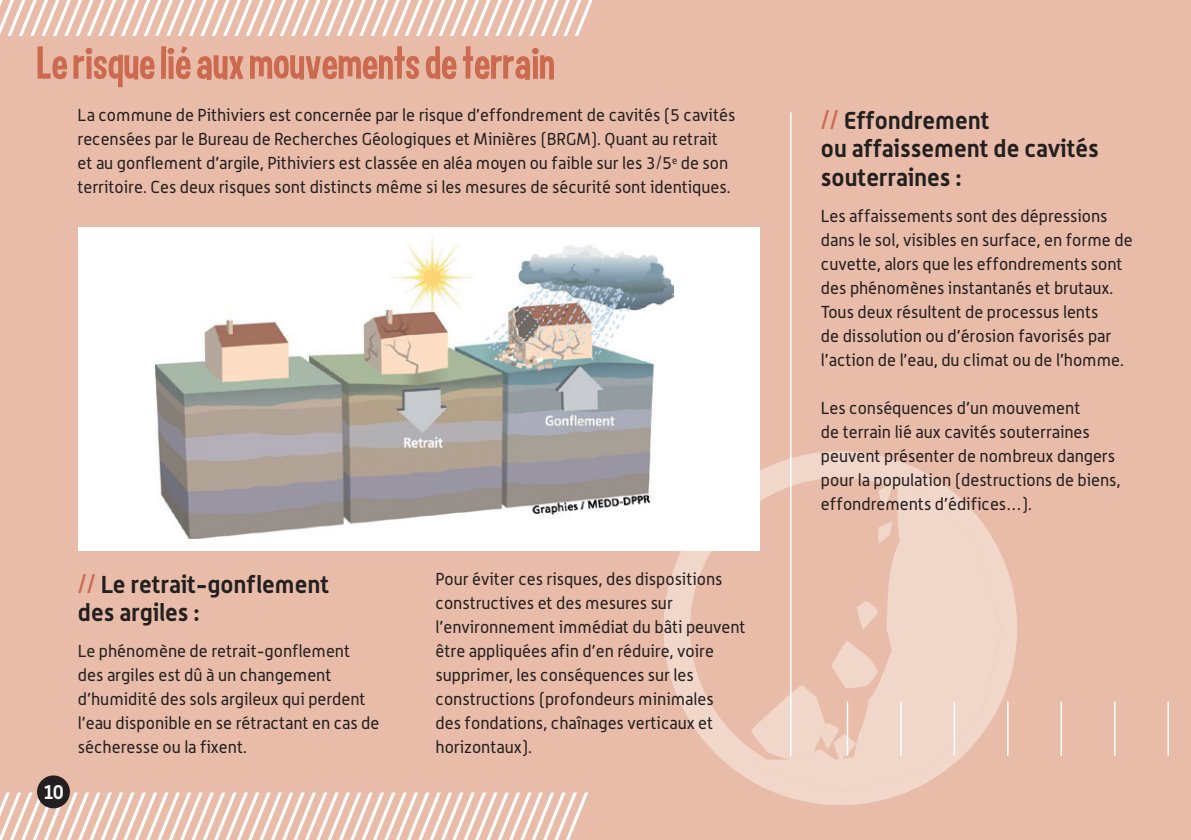
<style>
.page{position:relative;width:1191px;height:840px;background:#fff}
.page>*{position:absolute;margin:0;border:0;box-sizing:border-box;transform-origin:0 0}
.t1{font:50px "Curse Casual JVE";color:#cb6a4e}
.t2{font:700 24px/28.8px "Alwyn";color:#231f20}
.t3{font:700 20px "Alwyn";color:#fff;scale:.95 1}
.t4{font:17px/24px "Alwyn";color:#231f20}
.s1{color:#cb6a4e}
</style>
<div class="page">
<div style="left:0;top:0;width:1191px;height:839px;background:#e8bca8"></div>
<svg style="left:663px;top:451px;width:354px;height:353px"></svg>
<svg style="left:755px;top:476px;width:247px;height:315px;fill:#f1d6ca"></svg>
<svg style="left:878px;top:484px;width:14px;height:24px"></svg>
<svg style="left:878px;top:521px;width:14px;height:22px"></svg>
<svg style="left:856px;top:600px;width:23px;height:29px"></svg>
<svg style="left:750px;top:641px;width:128px;height:119px"></svg>
<svg style="left:0;top:0;width:592px;height:36px"></svg>
<svg style="left:0;top:792px;width:588px;height:47px"></svg>
<div style="left:37px;top:775px;width:33px;height:32px;background:#231f20;border-radius:50%"></div>
<hr style="left:790px;top:112px;width:1px;height:643px;background:#fff">
<hr style="left:846px;top:701px;width:2px;height:54px;background:#fff">
<hr style="left:900px;top:701px;width:1px;height:54px;background:#fff">
<hr style="left:953px;top:701px;width:2px;height:54px;background:#fff">
<hr style="left:1007px;top:701px;width:1px;height:54px;background:#fff">
<hr style="left:1060px;top:701px;width:2px;height:54px;background:#fff">
<hr style="left:1114px;top:701px;width:1px;height:54px;background:#fff">
<hr style="left:1167px;top:701px;width:2px;height:54px;background:#fff">
<div style="left:78px;top:226px;width:682px;height:324px;background:#fff"></div>
<img style="left:156px;top:234px;width:517px;height:304px">
<h1 class="t1" style="left:37px;top:37px;width:519px">Le risque lié aux mouvements de terrain</h1>
<p class="t4" style="left:77px;top:103px;width:659px">La commune de Pithiviers est concernée par le risque d’effondrement de cavités (5 cavités recensées par le Bureau de Recherches Géologiques et Minières (BRGM). Quant au retrait et au gonflement d’argile, Pithiviers est classée en aléa moyen ou faible sur les 3/5<sup>e</sup> de son territoire. Ces deux risques sont distincts même si les mesures de sécurité sont identiques.</p>
<h2 class="t2" style="left:821px;top:105px;width:279px"><span class="s1">//</span> Effondrement<br>ou affaissement de cavités souterraines :</h2>
<p class="t4" style="left:821px;top:203px;width:313px">Les affaissements sont des dépressions dans le sol, visibles en surface, en forme de cuvette, alors que les effondrements sont des phénomènes instantanés et brutaux.<br>Tous deux résultent de processus lents<br>de dissolution ou d’érosion favorisés par l’action de l’eau, du climat ou de l’homme.</p>
<p class="t4" style="left:821px;top:395px;width:301px">Les conséquences d’un mouvement<br>de terrain lié aux cavités souterraines peuvent présenter de nombreux dangers pour la population (destructions de biens, effondrements d’édifices…).</p>
<p class="t3" style="left:43px;top:778px;width:23px">10</p>
<h2 class="t2" style="left:78px;top:568px;width:253px"><span class="s1">//</span> Le retrait-gonflement des argiles :</h2>
<p class="t4" style="left:78px;top:638px;width:303px">Le phénomène de retrait-gonflement des argiles est dû à un changement d’humidité des sols argileux qui perdent l’eau disponible en se rétractant en cas de sécheresse ou la fixent.</p>
<p class="t4" style="left:435px;top:566px;width:312px">Pour éviter ces risques, des dispositions constructives et des mesures sur l’environnement immédiat du bâti peuvent être appliquées afin d’en réduire, voire supprimer, les conséquences sur les constructions (profondeurs minimales<br>des fondations, chaînages verticaux et horizontaux).</p>
</div>
